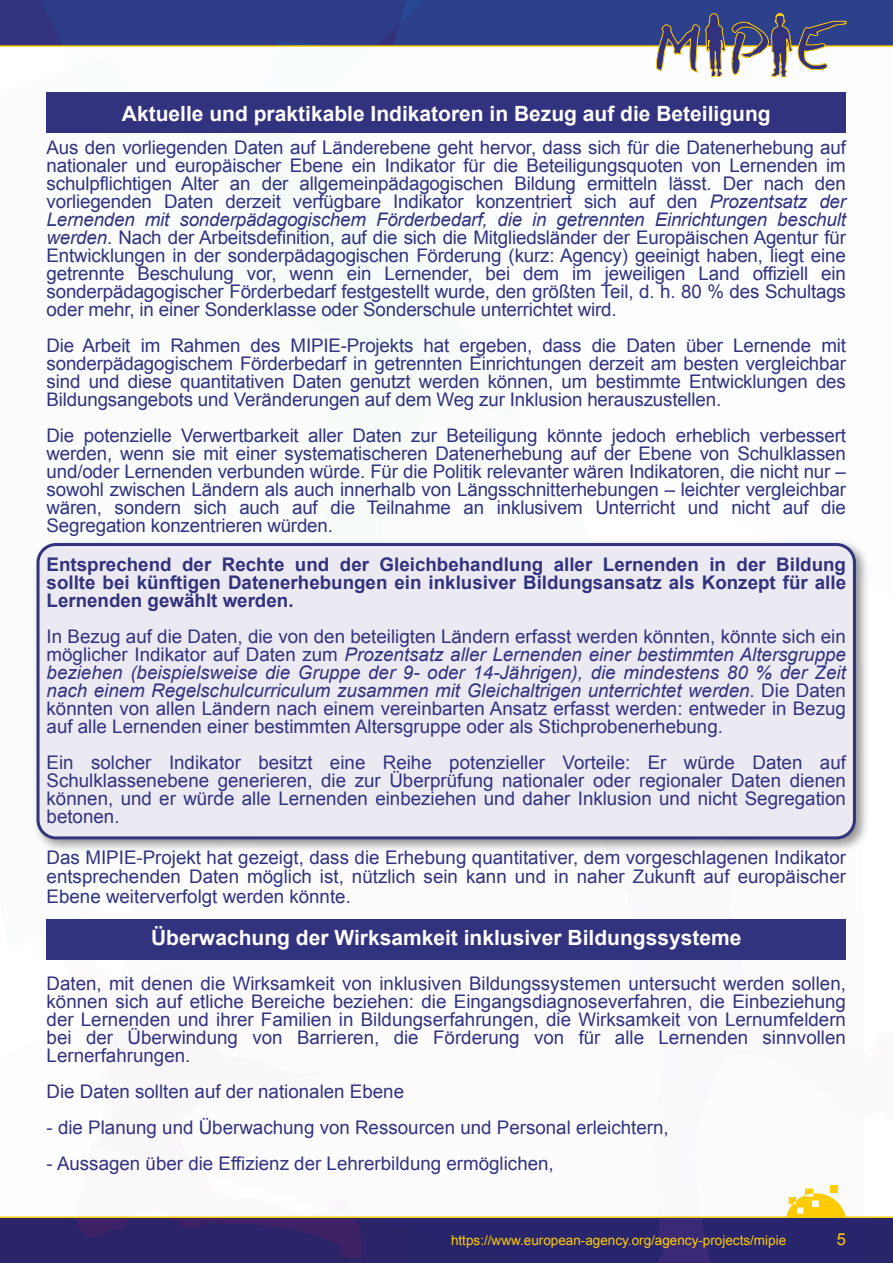
<style>
.page{position:relative;width:893px;height:1263px;background:#fff}
.page>*{position:absolute;margin:0;border:0;box-sizing:border-box;transform-origin:0 0}
.t1{font:700 21px "Arial";color:#fff}
.t2{font:18.75px/18px "Arial";color:#32327f;text-align:justify}
.t3{font:700 18.75px/18px "Arial";color:#32327f;text-align:justify}
.t4{font:16.5px "Arial";color:#ffcb05}
.t5{font:13.5px "Arial";color:#ffcb05}
.s1{font-style:italic}
</style>
<div class="page">
<div style="left:498px;top:0;width:395px;height:45px;background:#2c408c"></div>
<svg style="left:0;top:1218px;width:403px;height:45px;background:#2e2368"></svg>
<svg style="left:550px;top:1218px;width:343px;height:45px;background:#2b256d"></svg>
<svg style="left:4px;top:0;width:494px;height:45px;background:#2d3b87"></svg>
<hr style="left:0;top:45px;width:893px;height:2px;background:#ffcb05">
<div style="left:830px;top:1185px;width:8px;height:8px;background:#ffcb05"></div>
<svg style="left:786px;top:1188px;width:60px;height:28px"></svg>
<hr style="left:0;top:1216px;width:893px;height:2px;background:#ffcb05">
<svg style="left:656px;top:8px;width:191px;height:70px"></svg>
<img style="left:34px;top:540px;width:834px;height:312px">
<div style="left:38px;top:544px;width:816px;height:294px;background:#ebe9f1;border-radius:18px"></div>
<div style="left:37px;top:543px;width:819px;height:296px;border:3px solid #32327f;border-radius:18px"></div>
<div style="left:46px;top:919px;width:800px;height:40px;background:#32327f"></div>
<div style="left:47px;top:92px;width:799px;height:41px;background:#32327f"></div>
<p class="t1" style="left:122px;top:100px;width:650px">Aktuelle und praktikable Indikatoren in Bezug auf die Beteiligung</p>
<p class="t2" style="left:47px;top:139px;width:801px">Aus den vorliegenden Daten auf Länderebene geht hervor, dass sich für die Datenerhebung auf nationaler und europäischer Ebene ein Indikator für die Beteiligungsquoten von Lernenden im schulpflichtigen Alter an der allgemeinpädagogischen Bildung ermitteln lässt. Der nach den vorliegenden Daten derzeit verfügbare Indikator konzentriert sich auf den <span class="s1">Prozentsatz der Lernenden mit sonderpädagogischem Förderbedarf, die in getrennten Einrichtungen beschult werden</span>. Nach der Arbeitsdefinition, auf die sich die Mitgliedsländer der Europäischen Agentur für Entwicklungen in der sonderpädagogischen Förderung (kurz: Agency) geeinigt haben, liegt eine getrennte Beschulung vor, wenn ein Lernender, bei dem im jeweiligen Land offiziell ein sonderpädagogischer Förderbedarf festgestellt wurde, den größten Teil, d. h. 80 % des Schultags oder mehr, in einer Sonderklasse oder Sonderschule unterrichtet wird.</p>
<p class="t2" style="left:47px;top:337px;width:801px">Die Arbeit im Rahmen des MIPIE-Projekts hat ergeben, dass die Daten über Lernende mit sonderpädagogischem Förderbedarf in getrennten Einrichtungen derzeit am besten vergleichbar sind und diese quantitativen Daten genutzt werden können, um bestimmte Entwicklungen des Bildungsangebots und Veränderungen auf dem Weg zur Inklusion herauszustellen.</p>
<p class="t2" style="left:47px;top:427px;width:801px">Die potenzielle Verwertbarkeit aller Daten zur Beteiligung könnte jedoch erheblich verbessert werden, wenn sie mit einer systematischeren Datenerhebung auf der Ebene von Schulklassen und/oder Lernenden verbunden würde. Für die Politik relevanter wären Indikatoren, die nicht nur – sowohl zwischen Ländern als auch innerhalb von Längsschnitterhebungen – leichter vergleichbar wären, sondern sich auch auf die Teilnahme an inklusivem Unterricht und nicht auf die Segregation konzentrieren würden.</p>
<p class="t3" style="left:47px;top:556px;width:801px">Entsprechend der Rechte und der Gleichbehandlung aller Lernenden in der Bildung sollte bei künftigen Datenerhebungen ein inklusiver Bildungsansatz als Konzept für alle Lernenden gewählt werden.</p>
<p class="t2" style="left:47px;top:628px;width:801px">In Bezug auf die Daten, die von den beteiligten Ländern erfasst werden könnten, könnte sich ein möglicher Indikator auf Daten zum <span class="s1">Prozentsatz aller Lernenden einer bestimmten Altersgruppe beziehen (beispielsweise die Gruppe der 9- oder 14-Jährigen), die mindestens 80 % der Zeit nach einem Regelschulcurriculum zusammen mit Gleichaltrigen unterrichtet werden</span>. Die Daten könnten von allen Ländern nach einem vereinbarten Ansatz erfasst werden: entweder in Bezug auf alle Lernenden einer bestimmten Altersgruppe oder als Stichprobenerhebung.</p>
<p class="t2" style="left:47px;top:754px;width:801px">Ein solcher Indikator besitzt eine Reihe potenzieller Vorteile: Er würde Daten auf Schulklassenebene generieren, die zur Überprüfung nationaler oder regionaler Daten dienen können, und er würde alle Lernenden einbeziehen und daher Inklusion und nicht Segregation betonen.</p>
<p class="t2" style="left:47px;top:847px;width:801px;line-height:19.5px">Das MIPIE-Projekt hat gezeigt, dass die Erhebung quantitativer, dem vorgeschlagenen Indikator entsprechenden Daten möglich ist, nützlich sein kann und in naher Zukunft auf europäischer Ebene weiterverfolgt werden könnte.</p>
<p class="t1" style="left:151px;top:923px;width:592px">Überwachung der Wirksamkeit inklusiver Bildungssysteme</p>
<p class="t2" style="left:47px;top:974px;width:801px">Daten, mit denen die Wirksamkeit von inklusiven Bildungssystemen untersucht werden sollen, können sich auf etliche Bereiche beziehen: die Eingangsdiagnoseverfahren, die Einbeziehung der Lernenden und ihrer Familien in Bildungserfahrungen, die Wirksamkeit von Lernumfeldern bei der Überwindung von Barrieren, die Förderung von für alle Lernenden sinnvollen Lernerfahrungen.</p>
<p class="t2" style="left:47px;top:1082px;width:359px">Die Daten sollten auf der nationalen Ebene</p>
<p class="t2" style="left:47px;top:1118px;width:624px">- die Planung und Überwachung von Ressourcen und Personal erleichtern,</p>
<p class="t2" style="left:47px;top:1154px;width:509px">- Aussagen über die Effizienz der Lehrerbildung ermöglichen,</p>
<p class="t5" style="left:451px;top:1231px;width:337px">https://www.european-agency.org/agency-projects/mipie</p>
<p class="t4" style="left:837px;top:1228px;width:11px">5</p>
</div>
